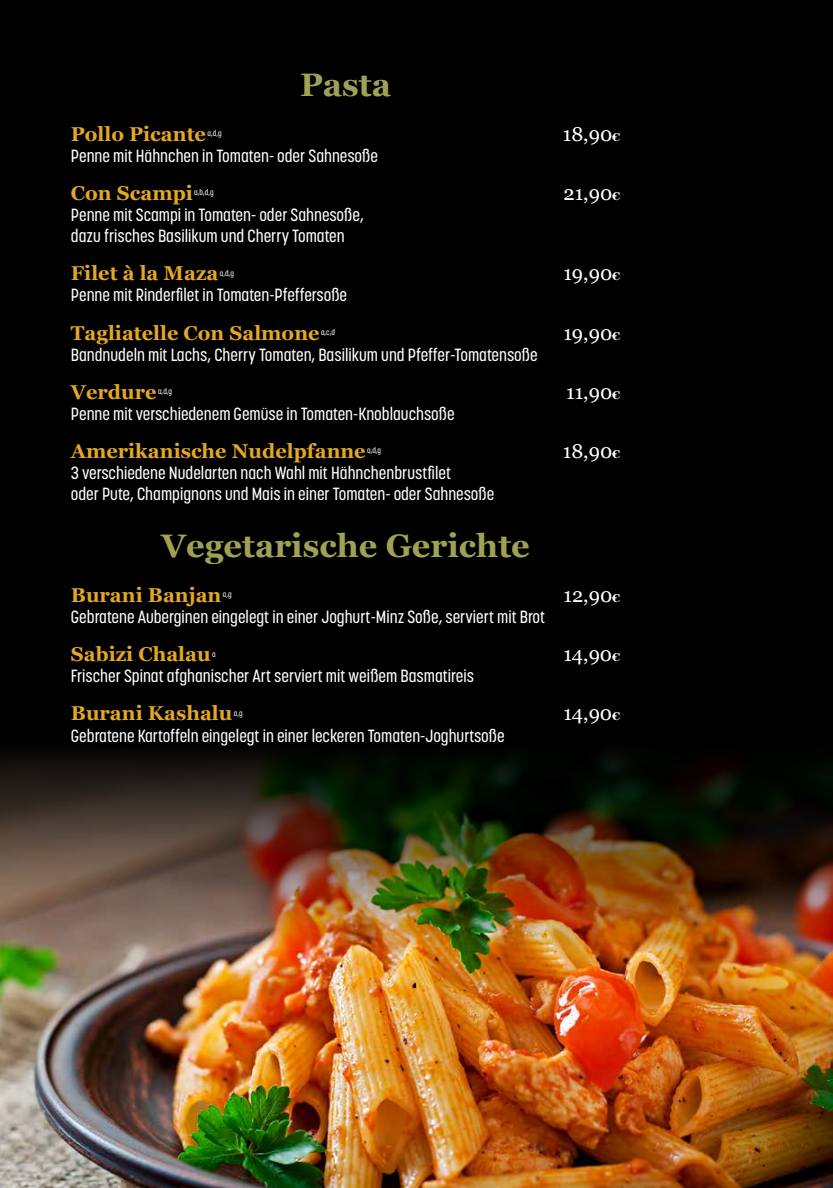
<style>
.page{position:relative;width:833px;height:1188px;background:#fff}
.page>*{position:absolute;margin:0;border:0;box-sizing:border-box;transform-origin:0 0}
.t1{font:700 32.5px "Georgia";color:#9fa254}
.t2{font:700 20px "Georgia";color:#e3a724}
.t3{font:20px "Georgia";color:#fff}
.t4{font:500 17.5px/21px "Korolev Condensed";color:#fff}
.t5{font:500 8px "Korolev Condensed";color:#fff}
.s1{font-weight:700;font-size:11.25px}
</style>
<div class="page">
<div style="left:0;top:0;width:833px;height:1187px;background:#000"></div>
<img style="left:0;top:754px;width:832px;height:433px">
<img style="left:832px;top:769px;width:1px;height:418px">
<h1 class="t1" style="left:300px;top:60px;width:93px">Pasta</h1>
<p class="t2" style="left:71px;top:119px;width:137px">Pollo Picante</p>
<p class="t5" style="left:207px;top:129px;width:16px">a,d,g</p>
<p class="t3" style="left:563px;top:119px;width:59px">18,90<span class="s1">€</span></p>
<p class="t4" style="left:71px;top:145px;width:308px">Penne mit Hähnchen in Tomaten- oder Sahnesoße</p>
<p class="t2" style="left:71px;top:178px;width:123px">Con Scampi</p>
<p class="t5" style="left:194px;top:188px;width:21px">a,b,d,g</p>
<p class="t3" style="left:563px;top:178px;width:58px">21,90<span class="s1">€</span></p>
<p class="t4" style="left:71px;top:204px;width:294px">Penne mit Scampi in Tomaten- oder Sahnesoße, dazu frisches Basilikum und Cherry Tomaten</p>
<p class="t2" style="left:71px;top:258px;width:149px">Filet à la Maza</p>
<p class="t5" style="left:220px;top:268px;width:16px">a,d,g</p>
<p class="t3" style="left:563px;top:259px;width:58px">19,90<span class="s1">€</span></p>
<p class="t4" style="left:71px;top:284px;width:278px">Penne mit Rinderfilet in Tomaten-Pfeffersoße</p>
<p class="t2" style="left:71px;top:317px;width:250px">Tagliatelle Con Salmone</p>
<p class="t5" style="left:321px;top:327px;width:16px">a,c,d</p>
<p class="t3" style="left:563px;top:318px;width:58px">19,90<span class="s1">€</span></p>
<p class="t4" style="left:71px;top:344px;width:468px">Bandnudeln mit Lachs, Cherry Tomaten, Basilikum und Pfeffer-Tomatensoße</p>
<p class="t2" style="left:71px;top:376px;width:87px">Verdure</p>
<p class="t5" style="left:158px;top:386px;width:16px">a,d,g</p>
<p class="t3" style="left:566px;top:377px;width:56px">11,90<span class="s1">€</span></p>
<p class="t4" style="left:71px;top:403px;width:385px">Penne mit verschiedenem Gemüse in Tomaten-Knoblauchsoße</p>
<p class="t2" style="left:71px;top:436px;width:296px">Amerikanische Nudelpfanne</p>
<p class="t5" style="left:367px;top:445px;width:16px">a,d,g</p>
<p class="t3" style="left:563px;top:436px;width:59px">18,90<span class="s1">€</span></p>
<p class="t4" style="left:71px;top:462px;width:425px">3 verschiedene Nudelarten nach Wahl mit Hähnchenbrustfilet<br>oder Pute, Champignons und Mais in einer Tomaten- oder Sahnesoße</p>
<h1 class="t1" style="left:161px;top:521px;width:370px">Vegetarische Gerichte</h1>
<p class="t2" style="left:71px;top:580px;width:152px">Burani Banjan</p>
<p class="t5" style="left:223px;top:589px;width:10px">a,g</p>
<p class="t3" style="left:563px;top:580px;width:58px">12,90<span class="s1">€</span></p>
<p class="t4" style="left:71px;top:606px;width:476px">Gebratene Auberginen eingelegt in einer Joghurt-Minz Soße, serviert mit Brot</p>
<p class="t2" style="left:71px;top:639px;width:141px">Sabizi Chalau</p>
<p class="t5" style="left:212px;top:649px;width:5px">a</p>
<p class="t3" style="left:563px;top:639px;width:58px">14,90<span class="s1">€</span></p>
<p class="t4" style="left:71px;top:665px;width:404px">Frischer Spinat afghanischer Art serviert mit weißem Basmatireis</p>
<p class="t2" style="left:71px;top:698px;width:163px">Burani Kashalu</p>
<p class="t5" style="left:234px;top:708px;width:10px">a,g</p>
<p class="t3" style="left:563px;top:698px;width:58px">14,90<span class="s1">€</span></p>
<p class="t4" style="left:71px;top:724px;width:435px">Gebratene Kartoffeln eingelegt in einer leckeren Tomaten-Joghurtsoße</p>
</div>
